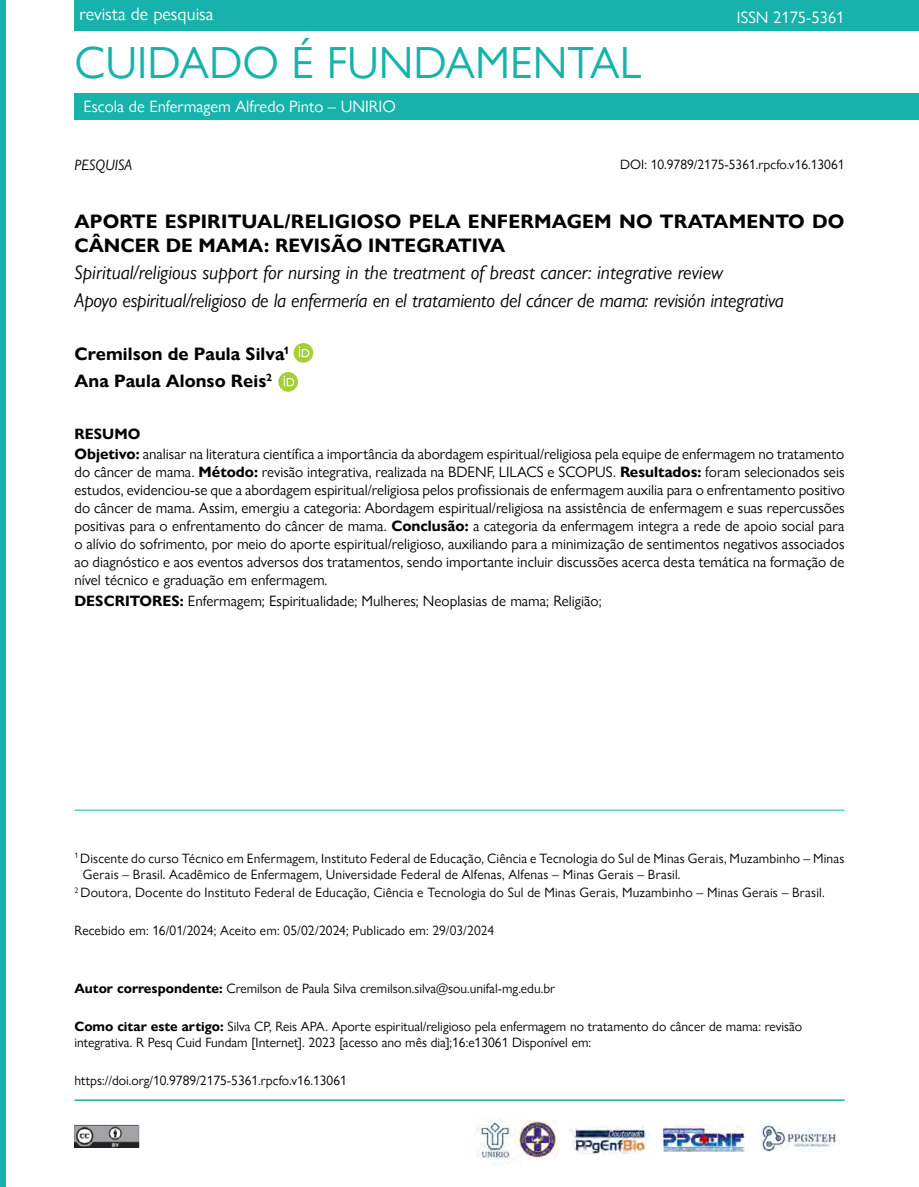
<style>
.page{position:relative;width:919px;height:1187px;background:#fff}
.page>*{position:absolute;margin:0;border:0;box-sizing:border-box;transform-origin:0 0}
.t1{font:45px "Gill Sans Nova";color:#17b2ab}
.t2{font:italic 19.5px/27.6px "Gill Sans Nova";letter-spacing:-.005em;color:#010202}
.t3{font:700 19.5px/23.4px "Gill Sans Nova";letter-spacing:.01em;color:#010202}
.t4{font:700 18px/26.7px "Gill Sans Nova";letter-spacing:.005em;color:#010202}
.t5{font:18px "Gill Sans Nova";color:#fff}
.t6{font:16.5px "Gill Sans Nova";color:#fff}
.t7{font:15px/18px "Gill Sans Nova";color:#010202;text-align:justify}
.t8{font:italic 15px "Gill Sans Nova";color:#000}
.t9{font:13.5px/16.2px "Gill Sans Nova";letter-spacing:.005em;color:#000}
.t10{font:1.5px "Gill Sans Nova";color:#fff}
.s1{font-weight:700}
.s2{color:#070a11}
</style>
<div class="page">
<div style="left:74px;top:0;width:844px;height:31px;background:#17b2ab"></div>
<div style="left:74px;top:93px;width:844px;height:27px;background:#17b2ab"></div>
<div style="left:0;top:0;width:5px;height:1186px;background:#17b2ab"></div>
<img style="left:74px;top:1124px;width:66px;height:23px">
<hr style="left:74px;top:1099px;width:770px;height:1px;background:#17b2ab">
<img style="left:477px;top:1119px;width:39px;height:45px">
<img style="left:569px;top:1126px;width:81px;height:27px">
<img style="left:663px;top:1124px;width:81px;height:27px">
<img style="left:517px;top:1120px;width:40px;height:38px">
<img style="left:761px;top:1124px;width:75px;height:27px">
<svg style="left:293px;top:343px;width:20px;height:19px"></svg>
<svg style="left:299px;top:346px;width:10px;height:11px"></svg>
<svg style="left:278px;top:372px;width:20px;height:20px"></svg>
<svg style="left:283px;top:375px;width:11px;height:11px"></svg>
<hr style="left:74px;top:809px;width:770px;height:1px;background:#17b2ab">
<p class="t5" style="left:79px;top:3px;width:135px">revista de pesquisa</p>
<h1 class="t1" style="left:74px;top:35px;width:568px">CUIDADO É FUNDAMENTAL</h1>
<p class="t6" style="left:84px;top:97px;width:313px">Escola de Enfermagem Alfredo Pinto – UNIRIO</p>
<p class="t6" style="left:736px;top:7px;width:109px">ISSN 2175-5361</p>
<p class="t8" style="left:74px;top:156px;width:59px">PESQUISA</p>
<p class="t9" style="left:620px;top:156px;width:226px">DOI: 10.9789/2175-5361.rpcfo.v16.13061</p>
<h2 class="t3" style="left:74px;top:210px;width:771px">APORTE ESPIRITUAL/RELIGIOSO PELA ENFERMAGEM NO TRATAMENTO DO<br>CÂNCER DE MAMA: REVISÃO INTEGRATIVA</h2>
<h2 class="t2" style="left:74px;top:258px;width:710px">Spiritual/religious support for nursing in the treatment of breast cancer: integrative review<br>Apoyo espiritual/religioso de la enfermería en el tratamiento del cáncer de mama: revisión integrativa</h2>
<p class="t4" style="left:74px;top:341px;width:216px">Cremilson de Paula Silva<sup>1<br></sup>Ana Paula Alonso Reis<sup>2</sup></p>
<p class="t7" style="left:74px;top:424px;width:771px;line-height:20.1px"><span class="s1">RESUMO<br>Objetivo:</span> analisar na literatura científica a importância da abordagem espiritual/religiosa pela equipe de enfermagem no tratamento</p>
<p class="t7" style="left:74px;top:463px;width:772px">do câncer de mama. <span class="s1">Método:</span> revisão integrativa, realizada na BDENF, LILACS e SCOPUS. <span class="s1">Resultados:</span> foram selecionados seis estudos, evidenciou-se que a abordagem espiritual/religiosa pelos profissionais de enfermagem auxilia para o enfrentamento positivo do câncer de mama. Assim, emergiu a categoria: Abordagem espiritual/religiosa na assistência de enfermagem e suas repercussões</p>
<p class="t10" style="left:358px;top:512px;width:2px">.</p>
<p class="t7" style="left:74px;top:517px;width:771px">positivas para o enfrentamento do câncer de mama. <span class="s1">Conclusão:</span> a categoria da enfermagem integra a rede de apoio social para o alívio do sofrimento, por meio do aporte espiritual/religioso, auxiliando para a minimização de sentimentos negativos associados ao diagnóstico e aos eventos adversos dos tratamentos, sendo importante incluir discussões acerca desta temática na formação de nível técnico e graduação em enfermagem.</p>
<p class="t7" style="left:74px;top:591px;width:528px"><span class="s1">DESCRITORES:</span> Enfermagem; Espiritualidade; Mulheres; Neoplasias de mama; Religião;</p>
<p class="t9" style="left:83px;top:849px;width:763px;text-indent:-9px"><sup>1</sup> Discente do curso Técnico em Enfermagem, Instituto Federal de Educação, Ciência e Tecnologia do Sul de Minas Gerais, Muzambinho – Minas<br>Gerais – Brasil. Acadêmico de Enfermagem, Universidade Federal de Alfenas, Alfenas – Minas Gerais – Brasil.</p>
<p class="t9" style="left:74px;top:884px;width:751px"><sup>2</sup> Doutora, Docente do Instituto Federal de Educação, Ciência e Tecnologia do Sul de Minas Gerais, Muzambinho – Minas Gerais – Brasil.</p>
<p class="t9" style="left:74px;top:921px;width:421px">Recebido em: 16/01/2024; Aceito em: 05/02/2024; Publicado em: <span class="s2">29/03/2024</span></p>
<p class="t9" style="left:74px;top:980px;width:482px"><span class="s1">Autor correspondente:</span> Cremilson de Paula Silva cremilson.silva@sou.unifal-mg.edu.br</p>
<p class="t9" style="left:74px;top:1017px;width:729px"><span class="s1">Como citar este artigo:</span> Silva CP, Reis APA. Aporte espiritual/religioso pela enfermagem no tratamento do câncer de mama: revisão integrativa. R Pesq Cuid Fundam [Internet]. 2023 [acesso ano mês dia];16:e13061 Disponível em:</p>
<p class="t9" style="left:74px;top:1071px;width:274px">https://doi.org/10.9789/2175-5361.rpcfo.v16.13061</p>
</div>
